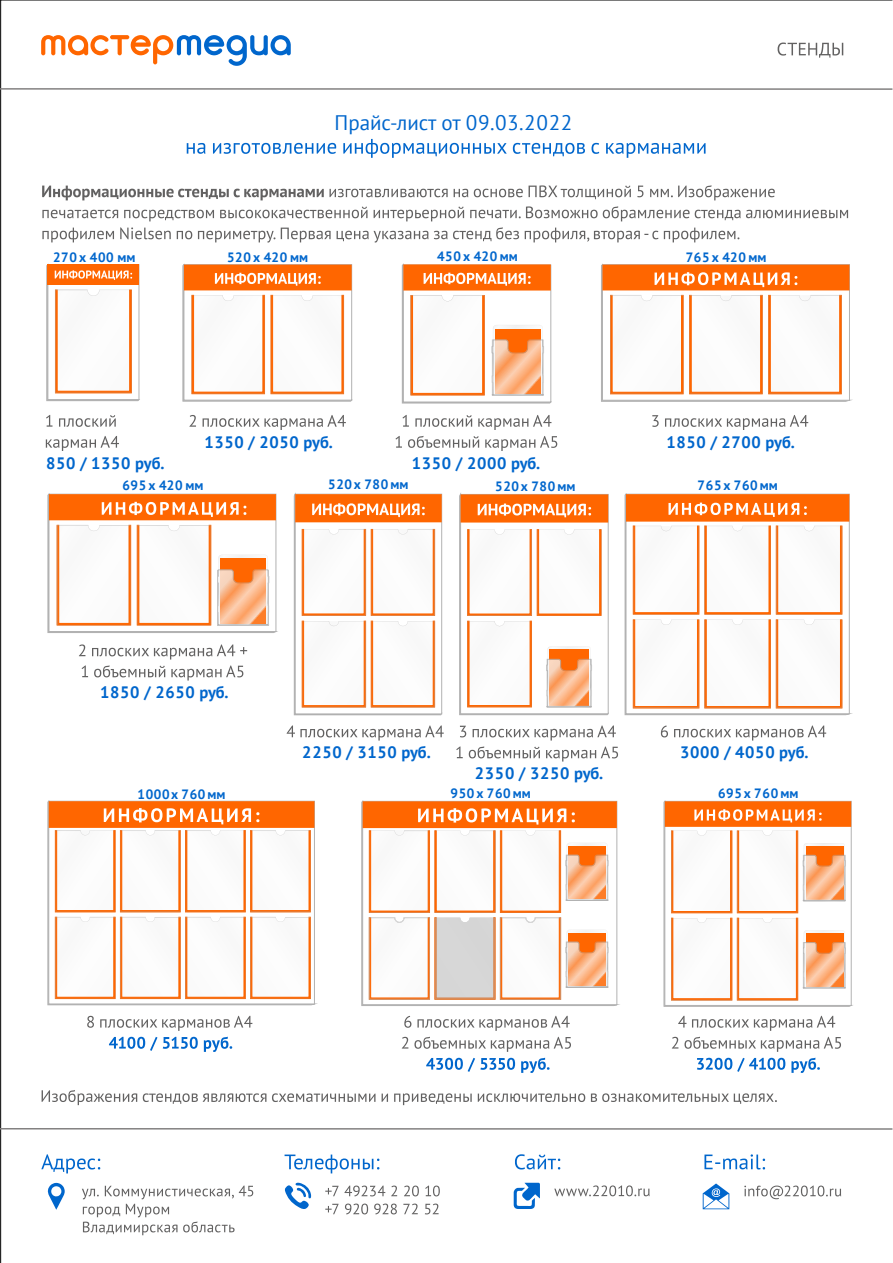
<style>
.page{position:relative;width:893px;height:1263px;background:#fff}
.page>*{position:absolute;margin:0;border:0;box-sizing:border-box;transform-origin:0 0}
.t1{font:21px "PT Sans";color:#06c}
.t2{font:700 16.5px "PT Sans";color:#06c}
.t3{font:700 13.5px "PT Sans";color:#06c}
</style>
<div class="page">
<svg style="left:41px;top:1154px;width:59px;height:19px"></svg>
<svg style="left:41px;top:35px;width:250px;height:31px"></svg>
<svg style="left:82px;top:1185px;width:171px;height:50px"></svg>
<svg style="left:285px;top:1154px;width:94px;height:19px"></svg>
<svg style="left:325px;top:1185px;width:115px;height:11px"></svg>
<svg style="left:325px;top:1203px;width:114px;height:11px"></svg>
<svg style="left:704px;top:1154px;width:61px;height:15px"></svg>
<svg style="left:744px;top:1185px;width:97px;height:14px"></svg>
<svg style="left:515px;top:1154px;width:45px;height:15px"></svg>
<svg style="left:554px;top:1185px;width:96px;height:11px"></svg>
<svg style="left:187px;top:139px;width:519px;height:19px"></svg>
<svg style="left:42px;top:185px;width:733px;height:15px"></svg>
<svg style="left:42px;top:206px;width:806px;height:15px"></svg>
<svg style="left:42px;top:227px;width:697px;height:15px"></svg>
<hr style="left:0;top:1128px;width:892px;height:2px;background:#838181">
<hr style="left:0;top:88px;width:892px;height:2px;background:#838181">
<svg style="left:778px;top:43px;width:65px;height:15px"></svg>
<svg style="left:48px;top:1183px;width:17px;height:27px"></svg>
<svg style="left:285px;top:1183px;width:27px;height:26px"></svg>
<svg style="left:514px;top:1182px;width:26px;height:27px"></svg>
<svg style="left:703px;top:1183px;width:26px;height:26px"></svg>
<svg style="left:46px;top:415px;width:70px;height:12px"></svg>
<svg style="left:46px;top:436px;width:73px;height:15px"></svg>
<svg style="left:402px;top:415px;width:149px;height:15px"></svg>
<svg style="left:395px;top:436px;width:162px;height:15px"></svg>
<svg style="left:189px;top:415px;width:157px;height:15px"></svg>
<svg style="left:652px;top:415px;width:156px;height:15px"></svg>
<svg style="left:79px;top:644px;width:168px;height:15px"></svg>
<svg style="left:82px;top:665px;width:161px;height:15px"></svg>
<svg style="left:460px;top:725px;width:156px;height:15px"></svg>
<svg style="left:456px;top:746px;width:162px;height:15px"></svg>
<svg style="left:287px;top:725px;width:157px;height:15px"></svg>
<svg style="left:661px;top:725px;width:165px;height:15px"></svg>
<svg style="left:672px;top:1016px;width:169px;height:57px"></svg>
<svg style="left:87px;top:1016px;width:165px;height:36px"></svg>
<svg style="left:402px;top:1016px;width:169px;height:57px"></svg>
<svg style="left:42px;top:1090px;width:735px;height:15px"></svg>
<svg style="left:46px;top:263px;width:94px;height:138px"></svg>
<svg style="left:182px;top:263px;width:171px;height:139px"></svg>
<svg style="left:401px;top:263px;width:151px;height:141px"></svg>
<hr style="left:492px;top:339px;width:1px;height:57px;background:#c6c6c6">
<div style="left:542px;top:339px;width:2px;height:57px;background:#c6c6c6;border:1px solid #b2b2b2"></div>
<svg style="left:601px;top:263px;width:252px;height:139px"></svg>
<svg style="left:47px;top:493px;width:231px;height:140px"></svg>
<hr style="left:218px;top:570px;width:1px;height:55px;background:#b2b2b2">
<hr style="left:268px;top:570px;width:1px;height:55px;background:#b2b2b2">
<svg style="left:293px;top:492px;width:150px;height:224px"></svg>
<svg style="left:459px;top:493px;width:150px;height:222px"></svg>
<div style="left:547px;top:659px;width:1px;height:48px;background:#c6c6c6;border:1px solid #b2b2b2"></div>
<div style="left:590px;top:659px;width:2px;height:48px;background:#c6c6c6;border:1px solid #b2b2b2"></div>
<svg style="left:625px;top:493px;width:225px;height:222px"></svg>
<svg style="left:626px;top:494px;width:223px;height:215px"></svg>
<svg style="left:663px;top:800px;width:190px;height:207px"></svg>
<hr style="left:803px;top:942px;width:1px;height:46px;background:#c6c6c6">
<div style="left:844px;top:942px;width:2px;height:46px;background:#c6c6c6;border:1px solid #b2b2b2"></div>
<svg style="left:48px;top:800px;width:267px;height:205px"></svg>
<svg style="left:49px;top:801px;width:265px;height:198px"></svg>
<svg style="left:362px;top:800px;width:256px;height:205px"></svg>
<svg style="left:363px;top:801px;width:254px;height:199px"></svg>
<div style="left:566px;top:942px;width:1px;height:46px;background:#c6c6c6;border:1px solid #b2b2b2"></div>
<div style="left:607px;top:942px;width:1px;height:46px;background:#c6c6c6;border:1px solid #b2b2b2"></div>
<p class="t1" style="left:334px;top:109px;width:240px">Прайс-лист от 09.03.2022</p>
<p class="t3" style="left:53px;top:248px;width:84px">270х 400 мм</p>
<p class="t3" style="left:227px;top:248px;width:83px">520х 420 мм</p>
<p class="t3" style="left:437px;top:248px;width:83px">450 х 420 мм</p>
<p class="t3" style="left:685px;top:248px;width:83px">765 х 420 мм</p>
<p class="t2" style="left:46px;top:452px;width:120px">850 / 1350 руб.</p>
<p class="t2" style="left:204px;top:431px;width:130px">1350 / 2050 руб.</p>
<p class="t2" style="left:412px;top:452px;width:130px">1350 / 2000 руб.</p>
<p class="t2" style="left:666px;top:431px;width:130px">1850 / 2700 руб.</p>
<p class="t3" style="left:122px;top:476px;width:83px">695х 420 мм</p>
<p class="t3" style="left:328px;top:476px;width:82px">520 x 780 мм</p>
<p class="t3" style="left:495px;top:477px;width:82px">520 x 780 мм</p>
<p class="t3" style="left:697px;top:476px;width:82px">765 x 760 мм</p>
<p class="t2" style="left:100px;top:681px;width:130px">1850 / 2650 руб.</p>
<p class="t2" style="left:302px;top:741px;width:130px">2250 / 3150 руб.</p>
<p class="t2" style="left:475px;top:762px;width:130px">2350 / 3250 руб.</p>
<p class="t2" style="left:680px;top:741px;width:130px">3000 / 4050 руб.</p>
<p class="t3" style="left:137px;top:785px;width:90px">1000 x 760 мм</p>
<p class="t3" style="left:450px;top:785px;width:82px">950x 760 мм</p>
<p class="t3" style="left:718px;top:785px;width:82px">695x 760 мм</p>
</div>
